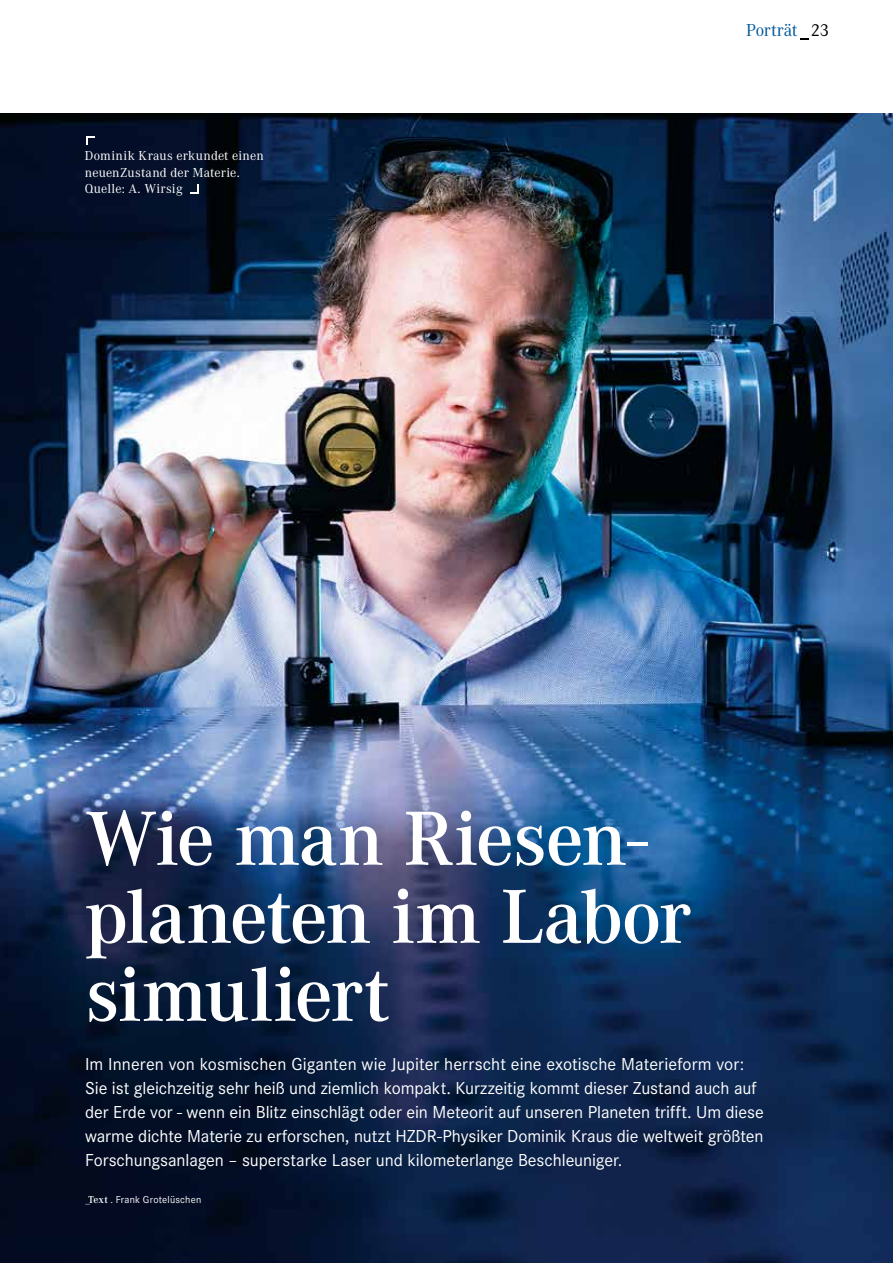
<style>
.page{position:relative;width:893px;height:1263px;background:#fff}
.page>*{position:absolute;margin:0;border:0;box-sizing:border-box;transform-origin:0 0}
.t1{font:600 79.5px/78px "Corporate A";letter-spacing:-.02em;color:#fff}
.t2{font:18px/24px "Corporate S";letter-spacing:-.005em;color:#fff}
.t3{font:18px "Corporate A";letter-spacing:-.015em;color:#005a9c}
.t4{font:13.5px/16.5px "Corporate A Pro";letter-spacing:.01em;color:#fff}
.t5{font:10.5px "Corporate S";letter-spacing:.02em;color:#fff}
.s1{color:#000}
.s2{font-family:"Corporate A"}
.s3{font-family:"Corporate A";font-weight:600}
</style>
<div class="page">
<img style="left:0;top:113px;width:893px;height:1150px">
<svg style="left:190px;top:185px;width:9px;height:8px"></svg>
<svg style="left:86px;top:136px;width:8px;height:8px"></svg>
<p class="t4" style="left:85px;top:147px;width:180px">Dominik Kraus erkundet einen neuenZustand der Materie.<br>Quelle: A. Wirsig</p>
<p class="t3" style="left:746px;top:20px;width:85px">Porträt <span class="s1">23</span></p>
<h1 class="t1" style="left:85px;top:801px;width:608px">Wie man Riesen&shy;planeten im Labor simuliert</h1>
<p class="t2" style="left:85px;top:1052px;width:680px">Im Inneren von kosmischen Giganten wie Jupiter herrscht eine exotische Materieform vor:<br>Sie ist gleichzeitig sehr heiß und ziemlich kompakt. Kurzzeitig kommt dieser Zustand auch auf der Erde vor - wenn ein Blitz einschlägt oder ein Meteorit auf unseren Planeten trifft. Um diese warme dichte Materie zu erforschen, nutzt HZDR-Physiker Dominik Kraus die weltweit größten Forschungsanlagen – superstarke Laser und kilometerlange Beschleuniger.</p>
<p class="t5" style="left:85px;top:1193px;width:118px"><span class="s2">_</span><span class="s3">Text</span> . Frank Grotelüschen</p>
</div>
